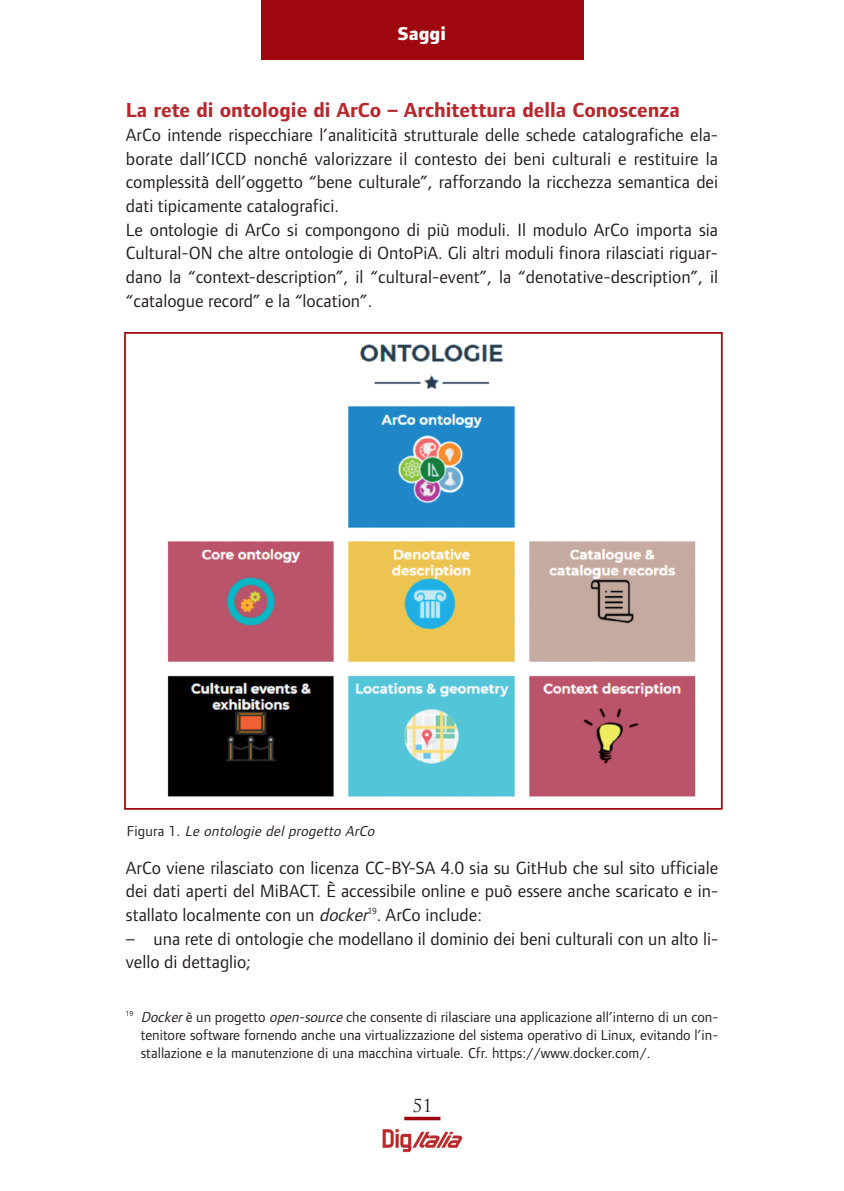
<style>
.page{position:relative;width:844px;height:1191px;background:#fff}
.page>*{position:absolute;margin:0;border:0;box-sizing:border-box;transform-origin:0 0}
.t1{font:700 21px "Foundry Form Sans";color:#b7282e}
.t2{font:800 19.25px "Foundry Form Sans";color:#fff}
.t3{font:18.38px/23.6px "Foundry Form Sans";color:#231f20}
.t4{font:17.5px "Trajan Pro";color:#231f20}
.t5{font:14.88px/18.4px "Foundry Form Sans";color:#231f20;text-align:justify}
.t6{font:italic 14.88px "Foundry Form Sans";color:#231f20}
.s1{font-style:normal}
.s2{font-style:italic}
</style>
<div class="page">
<img style="left:167px;top:344px;width:529px;height:453px">
<div style="left:124px;top:332px;width:598px;height:477px;border:2px solid #9d070d"></div>
<img style="left:382px;top:1129px;width:81px;height:23px">
<div style="left:260px;top:0;width:323px;height:60px;background:#9d070d"></div>
<svg style="left:404px;top:1116px;width:36px;height:4px"></svg>
<p class="t2" style="left:398px;top:22px;width:50px">Saggi</p>
<p class="t1" style="left:126px;top:102px;width:555px">La rete di ontologie di ArCo – Architettura della Conoscenza</p>
<p class="t3" style="left:126px;top:125px;width:593px">ArCo intende rispecchiare l’analiticità strutturale delle schede catalografiche ela&shy;borate dall’ICCD nonché valorizzare il contesto dei beni culturali e restituire la complessità dell’oggetto “bene culturale”, rafforzando la ricchezza semantica dei dati tipicamente catalografici.<br>Le ontologie di ArCo si compongono di più moduli. Il modulo ArCo importa sia Cultural-ON che altre ontologie di OntoPiA. Gli altri moduli finora rilasciati riguar&shy;dano la “context-description”, il “cultural-event”, la “denotative-description”, il “catalogue record” e la “location”.</p>
<p class="t6" style="left:127px;top:825px;width:252px"><span class="s1">F i g u ra 1 .</span> Le ontologie del progetto ArCo</p>
<p class="t3" style="left:126px;top:857px;width:593px;text-align:justify">ArCo viene rilasciato con licenza CC-BY-SA 4.0 sia su GitHub che sul sito ufficiale dei dati aperti del MiBACT. È accessibile online e può essere anche scaricato e in&shy;stallato localmente con un <span class="s2">docker</span><sup>19</sup>. ArCo include:</p>
<p class="t3" style="left:126px;top:928px;width:593px">– una rete di ontologie che modellano il dominio dei beni culturali con un alto li&shy;vello di dettaglio;</p>
<p class="t5" style="left:141px;top:1008px;width:578px;text-indent:-15px"><sup>19</sup> <span class="s2">Docker</span>è un progetto <span class="s2">open-source</span>che consente di rilasciare una applicazione all’interno di un con&shy;tenitore software fornendo anche una virtualizzazione del sistema operativo di Linux, evitando l’in&shy;stallazione e la manutenzione di una macchina virtuale. Cfr. https://www.docker.com/.</p>
<p class="t4" style="left:412px;top:1099px;width:21px">51</p>
</div>
